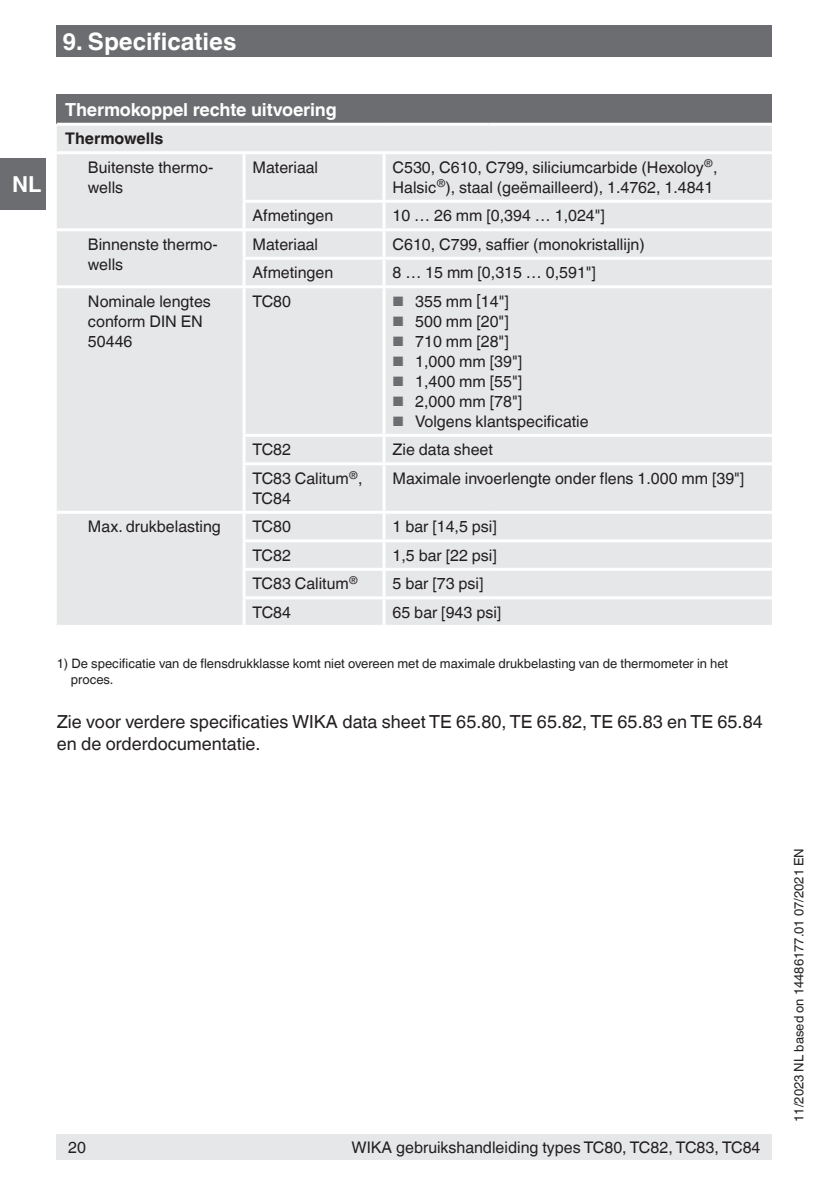
<style>
.page{position:relative;width:840px;height:1191px;background:#fff}
.page>*{position:absolute;margin:0;border:0;box-sizing:border-box;transform-origin:0 0}
.t1{font:700 24px "Helvetica World";color:#fff}
.t2{font:700 22px "Helvetica World";color:#fff}
.t3{font:18px/22px "Helvetica World";color:#231f20}
.t4{font:700 18px "Helvetica World";letter-spacing:-.01em;color:#fff}
.t5{font:16px/20px "Helvetica World";color:#231f20}
.t6{font:700 16px "Helvetica World";color:#231f20}
.t7{font:13px/16px "Helvetica World";color:#231f20}
.s1{font-size:13.6px;color:#6c6d70}
</style>
<div class="page">
<div style="left:57px;top:26px;width:714px;height:31px;background:#6c6d70"></div>
<div style="left:0;top:159px;width:45px;height:51px;background:#6c6d70"></div>
<div style="left:57px;top:1134px;width:714px;height:25px;background:#e6e7e9"></div>
<div style="left:57px;top:94px;width:714px;height:30px;background:#6c6d70"></div>
<div style="left:57px;top:126px;width:714px;height:499px;background:#e6e7e9"></div>
<hr style="left:57px;top:123px;width:187px;height:3px;background:#fff">
<hr style="left:244px;top:123px;width:140px;height:3px;background:#fff">
<hr style="left:384px;top:123px;width:104px;height:3px;background:#fff">
<hr style="left:488px;top:123px;width:283px;height:3px;background:#fff">
<hr style="left:57px;top:151px;width:187px;height:3px;background:#fff">
<hr style="left:244px;top:151px;width:140px;height:3px;background:#fff">
<hr style="left:242px;top:154px;width:3px;height:46px;background:#fff">
<hr style="left:384px;top:151px;width:104px;height:3px;background:#fff">
<hr style="left:382px;top:154px;width:3px;height:46px;background:#fff">
<hr style="left:488px;top:151px;width:283px;height:3px;background:#fff">
<hr style="left:242px;top:200px;width:142px;height:3px;background:#fff">
<hr style="left:242px;top:203px;width:3px;height:25px;background:#fff">
<hr style="left:384px;top:200px;width:104px;height:3px;background:#fff">
<hr style="left:382px;top:203px;width:3px;height:25px;background:#fff">
<hr style="left:488px;top:200px;width:283px;height:3px;background:#fff">
<hr style="left:57px;top:228px;width:187px;height:3px;background:#fff">
<hr style="left:244px;top:228px;width:140px;height:3px;background:#fff">
<hr style="left:242px;top:231px;width:3px;height:26px;background:#fff">
<hr style="left:384px;top:228px;width:104px;height:3px;background:#fff">
<hr style="left:382px;top:231px;width:3px;height:26px;background:#fff">
<hr style="left:488px;top:228px;width:283px;height:3px;background:#fff">
<hr style="left:242px;top:257px;width:142px;height:3px;background:#fff">
<hr style="left:242px;top:260px;width:3px;height:25px;background:#fff">
<hr style="left:384px;top:257px;width:104px;height:3px;background:#fff">
<hr style="left:382px;top:260px;width:3px;height:25px;background:#fff">
<hr style="left:488px;top:257px;width:283px;height:3px;background:#fff">
<hr style="left:57px;top:285px;width:187px;height:3px;background:#fff">
<hr style="left:244px;top:285px;width:140px;height:3px;background:#fff">
<hr style="left:242px;top:288px;width:3px;height:146px;background:#fff">
<hr style="left:384px;top:285px;width:104px;height:3px;background:#fff">
<hr style="left:382px;top:288px;width:3px;height:146px;background:#fff">
<hr style="left:488px;top:285px;width:283px;height:3px;background:#fff">
<hr style="left:242px;top:434px;width:142px;height:3px;background:#fff">
<hr style="left:242px;top:437px;width:3px;height:25px;background:#fff">
<hr style="left:384px;top:434px;width:104px;height:3px;background:#fff">
<hr style="left:382px;top:437px;width:3px;height:25px;background:#fff">
<hr style="left:488px;top:434px;width:283px;height:3px;background:#fff">
<hr style="left:242px;top:462px;width:142px;height:3px;background:#fff">
<hr style="left:242px;top:465px;width:3px;height:46px;background:#fff">
<hr style="left:384px;top:462px;width:104px;height:3px;background:#fff">
<hr style="left:382px;top:465px;width:3px;height:46px;background:#fff">
<hr style="left:488px;top:462px;width:283px;height:3px;background:#fff">
<hr style="left:244px;top:511px;width:140px;height:3px;background:#fff">
<hr style="left:384px;top:511px;width:104px;height:3px;background:#fff">
<hr style="left:488px;top:511px;width:283px;height:3px;background:#fff">
<hr style="left:57px;top:511px;width:187px;height:3px;background:#fff">
<hr style="left:242px;top:514px;width:3px;height:25px;background:#fff">
<hr style="left:382px;top:514px;width:3px;height:25px;background:#fff">
<hr style="left:242px;top:539px;width:142px;height:3px;background:#fff">
<hr style="left:242px;top:542px;width:3px;height:26px;background:#fff">
<hr style="left:384px;top:539px;width:104px;height:3px;background:#fff">
<hr style="left:382px;top:542px;width:3px;height:26px;background:#fff">
<hr style="left:488px;top:539px;width:283px;height:3px;background:#fff">
<hr style="left:242px;top:568px;width:142px;height:3px;background:#fff">
<hr style="left:242px;top:571px;width:3px;height:25px;background:#fff">
<hr style="left:384px;top:568px;width:104px;height:3px;background:#fff">
<hr style="left:382px;top:571px;width:3px;height:25px;background:#fff">
<hr style="left:488px;top:568px;width:283px;height:3px;background:#fff">
<hr style="left:242px;top:596px;width:142px;height:3px;background:#fff">
<hr style="left:242px;top:599px;width:3px;height:26px;background:#fff">
<hr style="left:384px;top:596px;width:104px;height:3px;background:#fff">
<hr style="left:382px;top:599px;width:3px;height:26px;background:#fff">
<hr style="left:488px;top:596px;width:283px;height:3px;background:#fff">
<h1 class="t1" style="left:62px;top:27px;width:175px">9. Specificaties</h1>
<h2 class="t2" style="left:12px;top:172px;width:31px">NL</h2>
<p class="t4" style="left:65px;top:99px;width:273px">Thermokoppel rechte uitvoering</p>
<p class="t6" style="left:65px;top:129px;width:100px">Thermowells</p>
<p class="t5" style="left:88px;top:157px;width:127px">Buitenste thermo&shy;wells</p>
<p class="t5" style="left:252px;top:157px;width:67px">Materiaal</p>
<p class="t5" style="left:392px;top:157px;width:326px">C530, C610, C799, siliciumcarbide (Hexoloy<sup>®</sup>,<br>Halsic<sup>®</sup>), staal (geëmailleerd), 1.4762, 1.4841</p>
<p class="t5" style="left:252px;top:206px;width:82px">Afmetingen</p>
<p class="t5" style="left:392px;top:206px;width:214px">10 … 26 mm [0,394 … 1,024"]</p>
<p class="t5" style="left:88px;top:234px;width:131px">Binnenste thermo&shy;wells</p>
<p class="t5" style="left:252px;top:234px;width:67px">Materiaal</p>
<p class="t5" style="left:392px;top:234px;width:253px">C610, C799, saffier (monokristallijn)</p>
<p class="t5" style="left:252px;top:263px;width:82px">Afmetingen</p>
<p class="t5" style="left:392px;top:263px;width:205px">8 … 15 mm [0,315 … 0,591"]</p>
<p class="t5" style="left:88px;top:291px;width:124px">Nominale lengtes conform DIN EN<br>50446</p>
<p class="t5" style="left:252px;top:291px;width:40px">TC80</p>
<p class="t5" style="left:392px;top:291px;width:118px"><span class="s1">■</span> 355 mm [14"]</p>
<p class="t5" style="left:392px;top:311px;width:118px"><span class="s1">■</span> 500 mm [20"]</p>
<p class="t5" style="left:392px;top:331px;width:118px"><span class="s1">■</span> 710 mm [28"]</p>
<p class="t5" style="left:392px;top:351px;width:131px"><span class="s1">■</span> 1,000 mm [39"]</p>
<p class="t5" style="left:392px;top:371px;width:131px"><span class="s1">■</span> 1,400 mm [55"]</p>
<p class="t5" style="left:392px;top:391px;width:131px"><span class="s1">■</span> 2,000 mm [78"]</p>
<p class="t5" style="left:392px;top:411px;width:197px"><span class="s1">■</span> Volgens klantspecificatie</p>
<p class="t5" style="left:252px;top:440px;width:40px">TC82</p>
<p class="t5" style="left:392px;top:440px;width:102px">Zie data sheet</p>
<p class="t5" style="left:252px;top:468px;width:111px">TC83 Calitum<sup>®</sup>,<br>TC84</p>
<p class="t5" style="left:392px;top:468px;width:353px">Maximale invoerlengte onder flens 1.000 mm [39"]</p>
<p class="t5" style="left:88px;top:517px;width:134px">Max. drukbelasting</p>
<p class="t5" style="left:252px;top:517px;width:40px">TC80</p>
<p class="t5" style="left:392px;top:517px;width:106px">1 bar [14,5 psi]</p>
<p class="t5" style="left:252px;top:545px;width:40px">TC82</p>
<p class="t5" style="left:392px;top:545px;width:106px">1,5 bar [22 psi]</p>
<p class="t5" style="left:252px;top:574px;width:107px">TC83 Calitum<sup>®</sup></p>
<p class="t5" style="left:392px;top:574px;width:92px">5 bar [73 psi]</p>
<p class="t5" style="left:252px;top:602px;width:40px">TC84</p>
<p class="t5" style="left:392px;top:602px;width:110px">65 bar [943 psi]</p>
<p class="t7" style="left:71px;top:656px;width:658px;text-indent:-14px">1) De specificatie van de flensdrukklasse komt niet overeen met de maximale drukbelasting van de thermometer in het proces.</p>
<p class="t3" style="left:57px;top:711px;width:707px">Zie voor verdere specificaties WIKA data sheet TE 65.80, TE 65.82, TE 65.83 en TE 65.84 en de orderdocumentatie.</p>
<p class="t5" style="left:68px;top:1137px;width:19px">20</p>
<p class="t5" style="left:351px;top:1137px;width:410px">WIKA gebruikshandleiding types TC80, TC82, TC83, TC84</p>
<p class="t7" style="left:790px;top:1121px;width:275px;rotate:-90deg">11/2023 NL based on 14486177.01 07/2021 EN</p>
</div>
